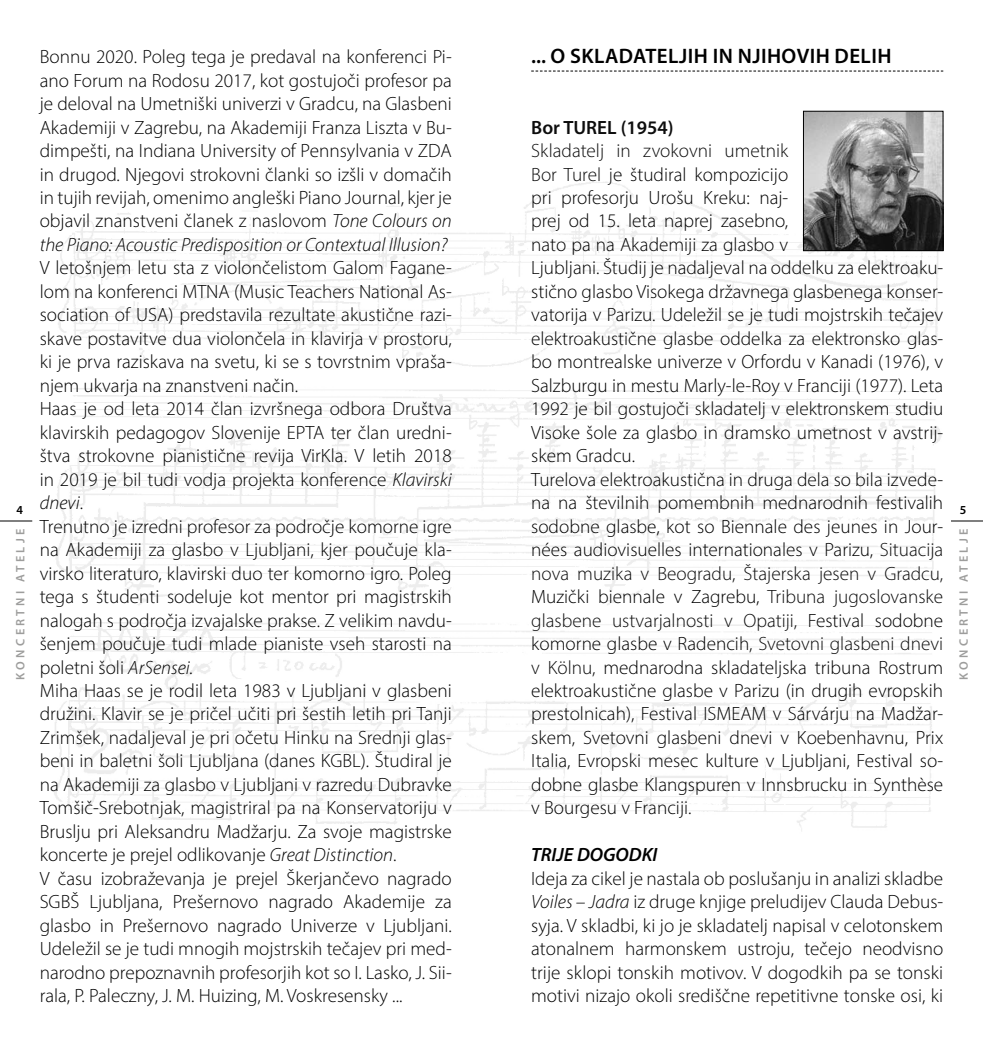
<style>
.page{position:relative;width:983px;height:1042px;background:#fff}
.page>*{position:absolute;margin:0;border:0;box-sizing:border-box;transform-origin:0 0}
.Naslov-01{font:600 21px "Myriad Pro";letter-spacing:.02em;color:#000}
.body-prvi{font:300 19.25px/23.4px "Myriad Pro";color:#000;text-align:justify}
.body-prvi-2{font:600 19.25px "Myriad Pro";color:#0d0d0d}
.body-prvi-3{font:italic 600 19.25px "Myriad Pro";color:#000}
.t1{font:600 12.25px "Myriad Pro";letter-spacing:.27em;color:#9d9d9c}
.t2{font:600 12.25px "Myriad Pro";color:#000}
.s1{font-style:italic}
.s2{color:#0d0d0d}
</style>
<div class="page">
<hr style="left:0;top:521px;width:32px;height:1px;background:#000">
<hr style="left:950px;top:521px;width:32px;height:1px;background:#000">
<img style="left:54px;top:174px;width:890px;height:657px">
<svg style="left:531px;top:71px;width:412px;height:1px"></svg>
<img style="left:805px;top:113px;width:136px;height:136px">
<div style="left:803px;top:111px;width:140px;height:140px;border:1px solid #000"></div>
<p class="Naslov-01" style="left:531px;top:43px;width:362px">... O SKLADATELJIH IN NJIHOVIH DELIH</p>
<p class="body-prvi" style="left:40px;top:45px;width:413px">Bonnu 2020. Poleg tega je predaval na konferenci Pi&shy;ano Forum na Rodosu 2017, kot gostujoči profesor pa je deloval na Umetniški univerzi v Gradcu, na Glasbeni Akademiji v Zagrebu, na Akademiji Franza Liszta v Bu&shy;dimpešti, na Indiana University of Pennsylvania v ZDA in drugod. Njegovi strokovni članki so izšli v domačih in tujih revijah, omenimo angleški Piano Journal, kjer je objavil znanstveni članek z naslovom <span class="s1">Tone Colours on the Piano: Acoustic Predisposition or Contextual Illusion?</span></p>
<p class="body-prvi" style="left:40px;top:256px;width:413px">V letošnjem letu sta z violončelistom Galom Fagane&shy;lom na konferenci MTNA (Music Teachers National As&shy;sociation of USA) predstavila rezultate akustične razi&shy;skave postavitve dua violončela in klavirja v prostoru, ki je prva raziskava na svetu, ki se s tovrstnim vpraša&shy;njem ukvarja na znanstveni način.</p>
<p class="body-prvi" style="left:40px;top:397px;width:413px">Haas je od leta 2014 član izvršnega odbora Društva klavirskih pedagogov Slovenije EPTA ter član uredni&shy;štva strokovne pianistične revija VirKla. V letih 2018 in 2019 je bil tudi vodja projekta konference <span class="s1">Klavirski dnevi</span>.</p>
<p class="body-prvi" style="left:40px;top:514px;width:413px">Trenutno je izredni profesor za področje komorne igre na Akademiji za glasbo v Ljubljani, kjer poučuje kla&shy;virsko literaturo, klavirski duo ter komorno igro. Poleg tega s študenti sodeluje kot mentor pri magistrskih nalogah s področja izvajalske prakse. Z velikim navdu&shy;šenjem poučuje tudi mlade pianiste vseh starosti na poletni šoli <span class="s1">ArSensei.</span></p>
<p class="body-prvi" style="left:40px;top:678px;width:413px">Miha Haas se je rodil leta 1983 v Ljubljani v glasbeni družini. Klavir se je pričel učiti pri šestih letih pri Tanji Zrimšek, nadaljeval je pri očetu Hinku na Srednji glas&shy;beni in baletni šoli Ljubljana (danes KGBL). Študiral je na Akademiji za glasbo v Ljubljani v razredu Dubravke Tomšič-Srebotnjak, magistriral pa na Konservatoriju v Bruslju pri Aleksandru Madžarju. Za svoje magistrske koncerte je prejel odlikovanje <span class="s1">Great Distinction</span>.</p>
<p class="body-prvi" style="left:40px;top:866px;width:413px">V času izobraževanja je prejel Škerjančevo nagrado SGBŠ Ljubljana, Prešernovo nagrado Akademije za glasbo in Prešernovo nagrado Univerze v Ljubljani.<br>Udeležil se je tudi mnogih mojstrskih tečajev pri med&shy;narodno prepoznavnih profesorjih kot so I. Lasko, J. Sii&shy;rala, P. Paleczny, J. M. Huizing, M. Voskresensky ...</p>
<p class="body-prvi-2" style="left:531px;top:115px;width:144px">Bor TUREL (1954)</p>
<p class="body-prvi" style="left:531px;top:139px;width:413px;text-align:left"><span class="s2">Skladatelj in zvokovni umetnik<br>Bor Turel j</span>e študiral kompozicijo<br>pri profesorju Urošu Kreku: naj-<br>prej od 15. leta naprej zasebno,<br>nato pa na Akademiji za glasbo v<br>Ljubljani. Študij je nadaljeval na oddelku za elektroaku&shy;stično glasbo Visokega državnega glasbenega konser&shy;vatorija v Parizu. Udeležil se je tudi mojstrskih tečajev elektroakustične glasbe oddelka za elektronsko glas&shy;bo montrealske univerze v Orfordu v Kanadi (1976), v Salzburgu in mestu Marly-le-Roy v Franciji (1977). Leta 1992 je bil gostujoči skladatelj v elektronskem studiu Visoke šole za glasbo in dramsko umetnost v avstrij&shy;skem Gradcu.</p>
<p class="body-prvi" style="left:531px;top:467px;width:413px">Turelova elektroakustična in druga dela so bila izvede&shy;na na številnih pomembnih mednarodnih festivalih sodobne glasbe, kot so Biennale des jeunes in Jour&shy;nées audiovisuelles internationales v Parizu, <span class="s2">Situacija nova muzika v Beogradu, Štajerska jesen v Gradcu, </span>Muzički biennale v Zagrebu, <span class="s2">Tribuna jugoslovanske glasbene ustvarjalnosti v Opatiji,</span> Festival sodobne komorne glasbe v Radencih<span class="s2">, Svetovni glasbeni dnevi v Kölnu,</span> mednarodna skladateljska tribuna Rostrum elektroakustične glasbe v Parizu (in drugih evropskih prestolnicah), Festival ISMEAM v Sárvárju na Madžar&shy;skem, Svetovni glasbeni dnevi v Koebenhavnu, Prix Italia, Evropski mesec kulture v Ljubljani, Festival so&shy;dobne glasbe Klangspuren v Innsbrucku in Synthèse v Bourgesu v Franciji.</p>
<p class="body-prvi-3" style="left:531px;top:842px;width:128px">TRIJE DOGODKI</p>
<p class="body-prvi" style="left:531px;top:866px;width:413px">Ideja za cikel je nastala ob poslušanju in analizi skladbe <span class="s1">Voiles – Jadra</span> iz druge knjige preludijev Clauda Debus&shy;syja. V skladbi, ki jo je skladatelj napisal v celotonskem atonalnem harmonskem ustroju, tečejo neodvisno trije sklopi tonskih motivov. V dogodkih pa se tonski motivi nizajo okoli središčne repetitivne tonske osi, ki</p>
<p class="t2" style="left:17px;top:502px;width:8px">4</p>
<p class="t2" style="left:959px;top:502px;width:8px">5</p>
<p class="t1" style="left:13px;top:679px;width:153px;rotate:-90deg">KONCERTNI ATELJE</p>
<p class="t1" style="left:955px;top:679px;width:153px;rotate:-90deg">KONCERTNI ATELJE</p>
</div>
